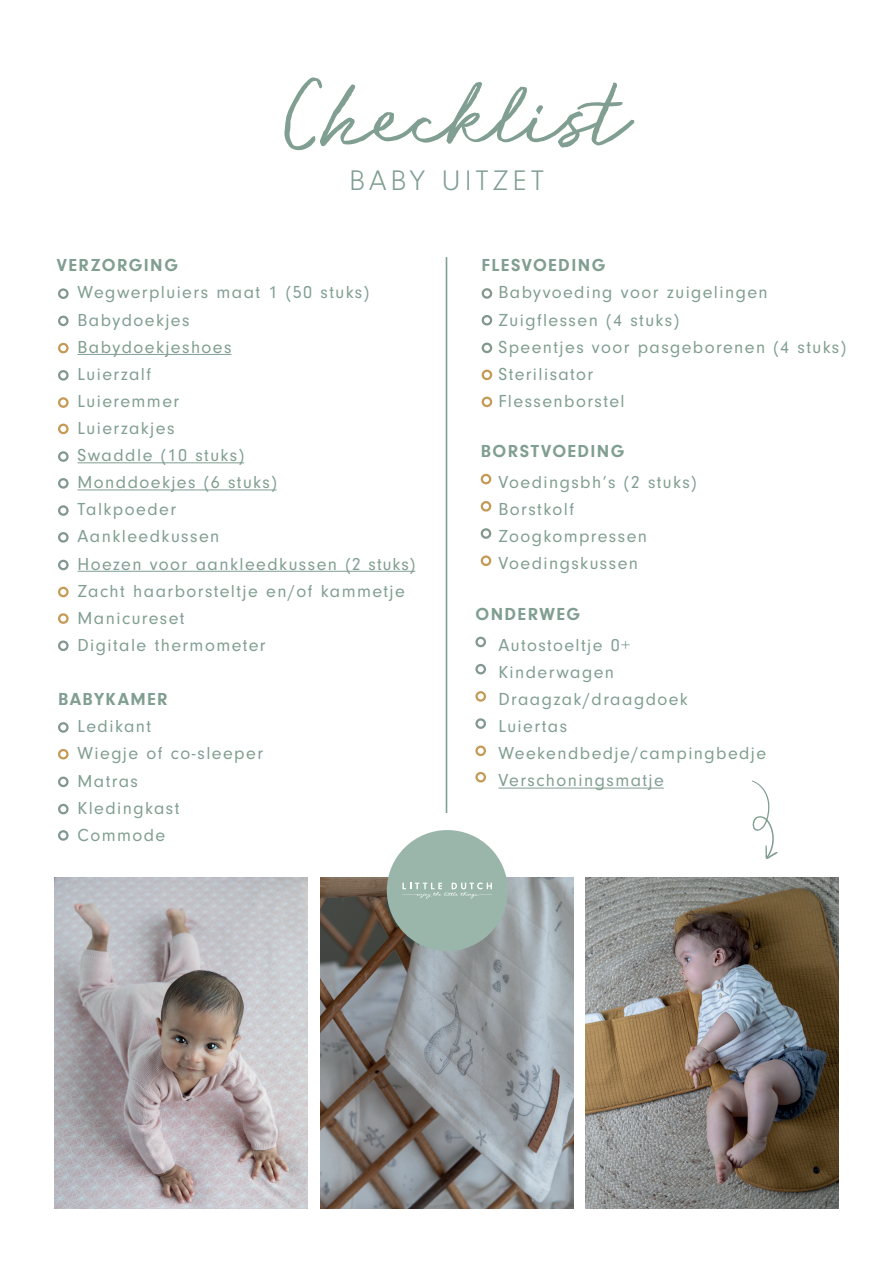
<style>
.page{position:relative;width:893px;height:1263px;background:#fff}
.page>*{position:absolute;margin:0;border:0;box-sizing:border-box;transform-origin:0 0}
.t1{font:90.3px "Run Wild";color:#809e91}
.t2{font:300 29.4px "Neuzeit Gro";letter-spacing:.14em;color:#809e91}
.t3{font:18px/27.2px "Neuzeit Gro";letter-spacing:.08em;color:#809e91}
.t4{font:700 18px "Neuzeit Gro";letter-spacing:.08em;color:#809e91}
</style>
<div class="page">
<img style="left:54px;top:878px;width:253px;height:331px">
<img style="left:586px;top:878px;width:253px;height:331px">
<img style="left:321px;top:878px;width:253px;height:331px">
<hr style="left:446px;top:257px;width:1px;height:556px;background:#809e91">
<hr style="left:78px;top:354px;width:154px;height:1px;background:#809e91">
<hr style="left:78px;top:462px;width:166px;height:1px;background:#809e91">
<hr style="left:78px;top:489px;width:199px;height:1px;background:#809e91">
<hr style="left:78px;top:571px;width:337px;height:1px;background:#809e91">
<svg style="left:752px;top:780px;width:26px;height:79px"></svg>
<div style="left:387px;top:830px;width:121px;height:121px;background:#9ab6aa;border-radius:50%"></div>
<svg style="left:402px;top:882px;width:90px;height:16px"></svg>
<div style="left:58px;top:288px;width:11px;height:11px;border:2px solid #82988e;border-radius:50%"></div>
<div style="left:58px;top:316px;width:11px;height:10px;border:2px solid #82988e;border-radius:50%"></div>
<div style="left:58px;top:370px;width:11px;height:11px;border:2px solid #82988e;border-radius:50%"></div>
<div style="left:58px;top:451px;width:11px;height:11px;border:2px solid #82988e;border-radius:50%"></div>
<div style="left:58px;top:505px;width:11px;height:11px;border:2px solid #82988e;border-radius:50%"></div>
<div style="left:58px;top:532px;width:11px;height:11px;border:2px solid #82988e;border-radius:50%"></div>
<div style="left:58px;top:560px;width:11px;height:10px;border:2px solid #82988e;border-radius:50%"></div>
<div style="left:58px;top:640px;width:11px;height:11px;border:2px solid #82988e;border-radius:50%"></div>
<div style="left:58px;top:722px;width:11px;height:11px;border:2px solid #82988e;border-radius:50%"></div>
<div style="left:58px;top:830px;width:11px;height:11px;border:2px solid #82988e;border-radius:50%"></div>
<div style="left:58px;top:776px;width:11px;height:11px;border:2px solid #82988e;border-radius:50%"></div>
<div style="left:58px;top:804px;width:11px;height:10px;border:2px solid #82988e;border-radius:50%"></div>
<div style="left:58px;top:343px;width:11px;height:10px;border:2px solid #c59956;border-radius:50%"></div>
<div style="left:58px;top:397px;width:11px;height:11px;border:2px solid #c59956;border-radius:50%"></div>
<div style="left:58px;top:424px;width:11px;height:10px;border:2px solid #c59956;border-radius:50%"></div>
<div style="left:58px;top:478px;width:11px;height:11px;border:2px solid #82988e;border-radius:50%"></div>
<div style="left:58px;top:587px;width:11px;height:10px;border:2px solid #c59956;border-radius:50%"></div>
<div style="left:58px;top:613px;width:11px;height:11px;border:2px solid #c59956;border-radius:50%"></div>
<div style="left:58px;top:749px;width:11px;height:10px;border:2px solid #c59956;border-radius:50%"></div>
<div style="left:475px;top:637px;width:11px;height:10px;border:2px solid #82988e;border-radius:50%"></div>
<div style="left:475px;top:664px;width:11px;height:10px;border:2px solid #82988e;border-radius:50%"></div>
<div style="left:475px;top:718px;width:11px;height:11px;border:2px solid #82988e;border-radius:50%"></div>
<div style="left:475px;top:691px;width:11px;height:11px;border:2px solid #c59956;border-radius:50%"></div>
<div style="left:475px;top:745px;width:11px;height:11px;border:2px solid #c59956;border-radius:50%"></div>
<div style="left:475px;top:772px;width:11px;height:10px;border:2px solid #c59956;border-radius:50%"></div>
<div style="left:482px;top:370px;width:10px;height:10px;border:2px solid #c59956;border-radius:50%"></div>
<div style="left:482px;top:343px;width:10px;height:10px;border:2px solid #82988e;border-radius:50%"></div>
<div style="left:482px;top:315px;width:10px;height:10px;border:2px solid #82988e;border-radius:50%"></div>
<div style="left:482px;top:288px;width:10px;height:11px;border:2px solid #82988e;border-radius:50%"></div>
<hr style="left:498px;top:787px;width:166px;height:1px;background:#809e91">
<div style="left:481px;top:474px;width:10px;height:10px;border:2px solid #c59956;border-radius:50%"></div>
<div style="left:481px;top:501px;width:10px;height:11px;border:2px solid #c59956;border-radius:50%"></div>
<div style="left:481px;top:528px;width:10px;height:11px;border:2px solid #82988e;border-radius:50%"></div>
<div style="left:481px;top:555px;width:10px;height:11px;border:2px solid #c59956;border-radius:50%"></div>
<div style="left:482px;top:397px;width:10px;height:10px;border:2px solid #c59956;border-radius:50%"></div>
<h1 class="t1" style="left:283px;top:55px;width:343px">Checklist</h1>
<p class="t4" style="left:57px;top:255px;width:122px">VERZORGING</p>
<h2 class="t2" style="left:349px;top:165px;width:196px">BABY UITZET</h2>
<p class="t4" style="left:482px;top:255px;width:125px">FLESVOEDING</p>
<p class="t3" style="left:78px;top:279px;width:339px">Wegwerpluiers maat 1 (50 stuks)<br>Babydoekjes<br>Babydoekjeshoes<br>Luierzalf<br>Luieremmer<br>Luierzakjes<br>Swaddle (10 stuks)<br>Monddoekjes (6 stuks)<br>Talkpoeder<br>Aankleedkussen<br>Hoezen voor aankleedkussen (2 stuks)<br>Zacht haarborsteltje en/of kammetje<br>Manicureset<br>Digitale thermometer</p>
<p class="t4" style="left:58px;top:689px;width:111px">BABYKAMER</p>
<p class="t3" style="left:78px;top:713px;width:187px">Ledikant<br>Wiegje of co-sleeper<br>Matras<br>Kledingkast<br>Commode</p>
<p class="t3" style="left:498px;top:279px;width:349px">Babyvoeding voor zuigelingen<br>Zuigflessen (4 stuks)<br>Speentjes voor pasgeborenen (4 stuks)<br>Sterilisator<br>Flessenborstel</p>
<p class="t4" style="left:481px;top:441px;width:145px">BORSTVOEDING</p>
<p class="t3" style="left:498px;top:469px;width:200px">Voedingsbh’s (2 stuks)<br>Borstkolf<br>Zoogkompressen<br>Voedingskussen</p>
<p class="t4" style="left:475px;top:604px;width:106px">ONDERWEG</p>
<p class="t3" style="left:498px;top:632px;width:269px">Autostoeltje 0+<br>Kinderwagen<br>Draagzak/draagdoek<br>Luiertas<br>Weekendbedje/campingbedje<br>Verschoningsmatje</p>
</div>
